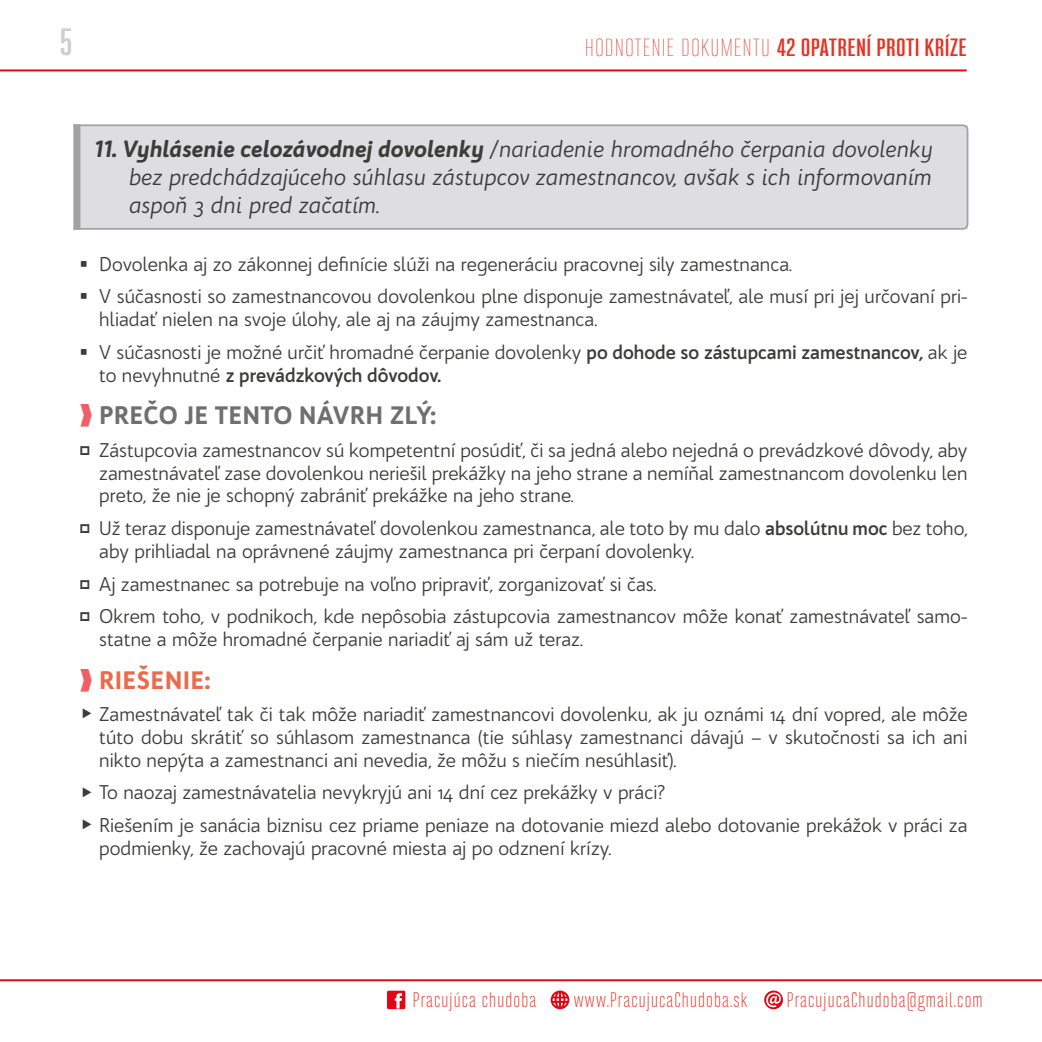
<style>
.page{position:relative;width:1042px;height:1042px;background:#fff}
.page>*{position:absolute;margin:0;border:0;box-sizing:border-box;transform-origin:0 0}
.t1{font:700 33.25px "Bw Stretch";color:#cfcdcf}
.t2{font:900 24.5px "Bw Quinta Pro";letter-spacing:.035em;color:#706f6f}
.t3{font:900 24.5px "Bw Quinta Pro";letter-spacing:.035em;color:#ec694a}
.t4{font:italic 22.75px/28px "Bw Quinta Pro";color:#3c3c3b;text-align:justify}
.t5{font:700 21.88px "Bw Stretch";letter-spacing:.02em;color:#e53323;scale:1.1 1}
.t6{font:19.25px/22.8px "Bw Quinta Pro";color:#3c3c3b}
.t7{font:700 19.25px "Bw Quinta Pro";color:#3c3c3b}
.t8{font:300 18.55px "Bw Stretch";letter-spacing:.06em;color:#e53323}
.s1{font-weight:100}
.s2{font-weight:900}
.s3{font-weight:700}
.s4{font-weight:400}
</style>
<div class="page">
<hr style="left:0;top:979px;width:1042px;height:2px;background:#e10613">
<hr style="left:0;top:69px;width:966px;height:2px;background:#e10613">
<svg style="left:551px;top:990px;width:18px;height:19px"></svg>
<svg style="left:764px;top:990px;width:19px;height:19px"></svg>
<svg style="left:387px;top:990px;width:18px;height:19px"></svg>
<div style="left:73px;top:124px;width:896px;height:106px;background:#dedddf"></div>
<h1 class="t1" style="left:60px;top:20px;width:15px">5</h1>
<p class="t5" style="left:585px;top:33px;width:348px"><span class="s1">HODNOTENIE DOKUMENTU</span> 42 OPATRENÍ PROTI KRÍZE</p>
<p class="t4" style="left:129px;top:135px;width:805px;text-indent:-35px"><span class="s2">11. Vyhlásenie celozávodnej dovolenky</span> /nariadenie hromadného čerpania dovolenky bez predchádzajúceho súhlasu zástupcov zamestnancov, avšak s ich informovaním aspoň 3 dni pred začatím.</p>
<p class="t6" style="left:99px;top:247px;width:870px;line-height:32.7px">Dovolenka aj zo zákonnej definície slúži na regeneráciu pracovnej sily zamestnanca.<br>V súčasnosti so zamestnancovou dovolenkou plne disponuje zamestnávateľ, ale musí pri jej určovaní pri-</p>
<p class="t6" style="left:99px;top:303px;width:870px;line-height:32.7px">hliadať nielen na svoje úlohy, ale aj na záujmy zamestnanca.<br>V súčasnosti je možné určiť hromadné čerpanie dovolenky <span class="s3">po dohode so zástupcami zamestnancov,</span> ak je</p>
<p class="t7" style="left:99px;top:362px;width:343px"><span class="s4">to nevyhnutné</span> z prevádzkových dôvodov.</p>
<p class="t2" style="left:99px;top:400px;width:338px">PREČO JE TENTO NÁVRH ZLÝ:</p>
<p class="t6" style="left:99px;top:438px;width:870px;text-align:justify">Zástupcovia zamestnancov sú kompetentní posúdiť, či sa jedná alebo nejedná o prevádzkové dôvody, aby zamestnávateľ zase dovolenkou neriešil prekážky na jeho strane a nemíňal zamestnancom dovolenku len preto, že nie je schopný zabrániť prekážke na jeho strane.</p>
<p class="t6" style="left:99px;top:517px;width:870px">Už teraz disponuje zamestnávateľ dovolenkou zamestnanca, ale toto by mu dalo <span class="s3">absolútnu moc</span> bez toho, aby prihliadal na oprávnené záujmy zamestnanca pri čerpaní dovolenky.</p>
<p class="t6" style="left:99px;top:567px;width:870px;line-height:32.7px">Aj zamestnanec sa potrebuje na voľno pripraviť, zorganizovať si čas.<br>Okrem toho, v podnikoch, kde nepôsobia zástupcovia zamestnancov môže konať zamestnávateľ samo-</p>
<p class="t6" style="left:99px;top:627px;width:485px">statne a môže hromadné čerpanie nariadiť aj sám už teraz.</p>
<p class="t3" style="left:99px;top:664px;width:113px">RIEŠENIE:</p>
<p class="t6" style="left:99px;top:703px;width:870px;text-align:justify">Zamestnávateľ tak či tak môže nariadiť zamestnancovi dovolenku, ak ju oznámi 14 dní vopred, ale môže túto dobu skrátiť so súhlasom zamestnanca (tie súhlasy zamestnanci dávajú – v skutočnosti sa ich ani nikto nepýta a zamestnanci ani nevedia, že môžu s niečím nesúhlasiť).</p>
<p class="t6" style="left:99px;top:776px;width:870px;line-height:32.7px">To naozaj zamestnávatelia nevykryjú ani 14 dní cez prekážky v práci?<br>Riešením je sanácia biznisu cez priame peniaze na dotovanie miezd alebo dotovanie prekážok v práci za</p>
<p class="t6" style="left:99px;top:836px;width:513px">podmienky, že zachovajú pracovné miesta aj po odznení krízy.</p>
<p class="t8" style="left:413px;top:988px;width:125px">Pracujúca chudoba</p>
<p class="t8" style="left:574px;top:988px;width:175px">www.PracujucaChudoba.sk</p>
<p class="t8" style="left:787px;top:988px;width:197px">PracujucaChudoba@gmail.com</p>
</div>
